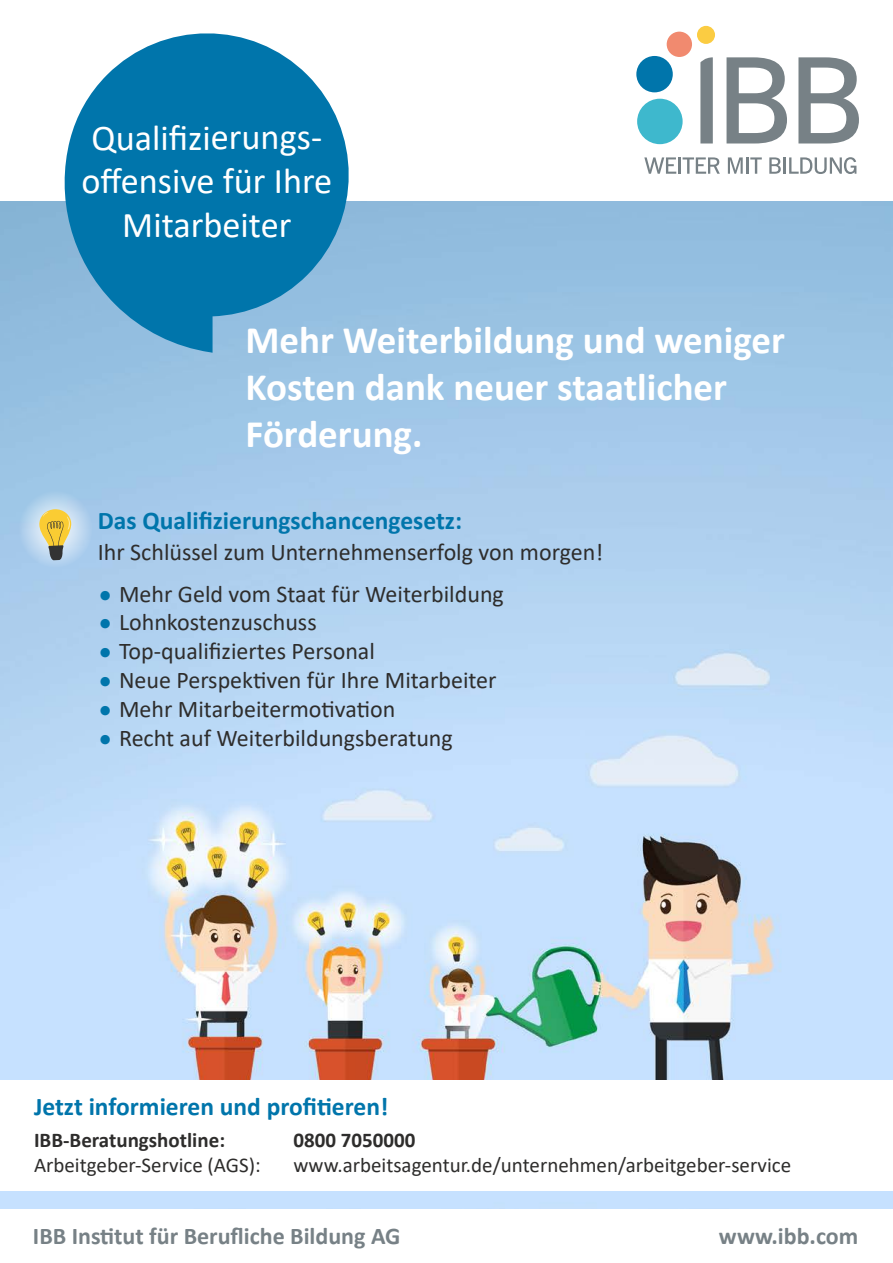
<style>
.page{position:relative;width:893px;height:1263px;background:#fff}
.page>*{position:absolute;margin:0;border:0;box-sizing:border-box;transform-origin:0 0}
.t1{font:700 39px/46.8px "Calibri";color:#fff}
.t2{font:36.3px/43.7px "Calibri";color:#fff;text-align:center}
.t3{font:700 25.5px "Calibri";color:#0075ab}
.t4{font:24px "Calibri";color:#2e2d2c}
.t5{font:700 24px "Calibri";color:#778186}
.t6{font:21px "Calibri";color:#2e2d2c}
.t7{font:700 21px "Calibri";color:#2e2d2c}
.s1{font-size:30px;color:#0075ab}
</style>
<div class="page">
<img style="left:0;top:202px;width:893px;height:1007px">
<div style="left:0;top:1080px;width:893px;height:110px;background:#fff"></div>
<svg style="left:18px;top:490px;width:74px;height:78px;background:#b4d2ed"></svg>
<svg style="left:39px;top:509px;width:33px;height:51px;background:#ccbd78"></svg>
<svg style="left:700px;top:57px;width:13px;height:86px"></svg>
<svg style="left:644px;top:157px;width:32px;height:17px"></svg>
<hr style="left:678px;top:157px;width:3px;height:17px;background:#778186">
<svg style="left:683px;top:157px;width:37px;height:17px"></svg>
<svg style="left:728px;top:157px;width:34px;height:17px"></svg>
<svg style="left:769px;top:157px;width:12px;height:17px"></svg>
<hr style="left:783px;top:157px;width:3px;height:17px;background:#778186">
<svg style="left:789px;top:157px;width:67px;height:17px"></svg>
<svg style="left:726px;top:57px;width:61px;height:86px"></svg>
<svg style="left:798px;top:57px;width:61px;height:86px"></svg>
<div style="left:637px;top:99px;width:46px;height:45px;background:#3eb8cd;border-radius:50%"></div>
<div style="left:636px;top:56px;width:37px;height:36px;background:#0075ab;border-radius:50%"></div>
<div style="left:667px;top:32px;width:25px;height:25px;background:#f18a6f;border-radius:50%"></div>
<div style="left:697px;top:26px;width:18px;height:18px;background:#fbcc42;border-radius:50%"></div>
<svg style="left:65px;top:33px;width:284px;height:320px;background:#328ebc"></svg>
<h2 class="t2" style="left:81px;top:115px;width:253px">Qualifizierungs&shy;offensive für Ihre<br>Mitarbeiter</h2>
<h1 class="t1" style="left:246px;top:316px;width:541px">Mehr Weiterbildung und weniger<br>Kosten dank neuer staatlicher<br>Förderung.</h1>
<p class="t3" style="left:98px;top:503px;width:366px">Das Qualifizierungschancengesetz:</p>
<p class="t4" style="left:98px;top:535px;width:507px">Ihr Schlüssel zum Unternehmenserfolg von morgen!</p>
<p class="t4" style="left:98px;top:577px;width:408px"><span class="s1">•</span> Mehr Geld vom Staat für Weiterbildung</p>
<p class="t4" style="left:98px;top:606px;width:220px"><span class="s1">•</span> Lohnkostenzuschuss</p>
<p class="t4" style="left:98px;top:634px;width:279px"><span class="s1">•</span> Top-qualifiziertes Personal</p>
<p class="t4" style="left:98px;top:663px;width:400px"><span class="s1">•</span> Neue Perspektiven für Ihre Mitarbeiter</p>
<p class="t4" style="left:98px;top:692px;width:299px"><span class="s1">•</span> Mehr Mitarbeitermotivation</p>
<p class="t4" style="left:98px;top:721px;width:357px"><span class="s1">•</span> Recht auf Weiterbildungsberatung</p>
<p class="t3" style="left:34px;top:1089px;width:356px">Jetzt informieren und profitieren!</p>
<p class="t7" style="left:34px;top:1125px;width:193px">IBB-Beratungshotline:</p>
<p class="t7" style="left:294px;top:1125px;width:123px">0800 7050000</p>
<p class="t6" style="left:34px;top:1150px;width:228px">Arbeitgeber-Service (AGS):</p>
<p class="t6" style="left:294px;top:1150px;width:499px">www.arbeitsagentur.de/unternehmen/arbeitgeber-service</p>
<p class="t5" style="left:33px;top:1219px;width:369px">IBB Institut für Berufliche Bildung AG</p>
<p class="t5" style="left:719px;top:1219px;width:141px">www.ibb.com</p>
</div>
